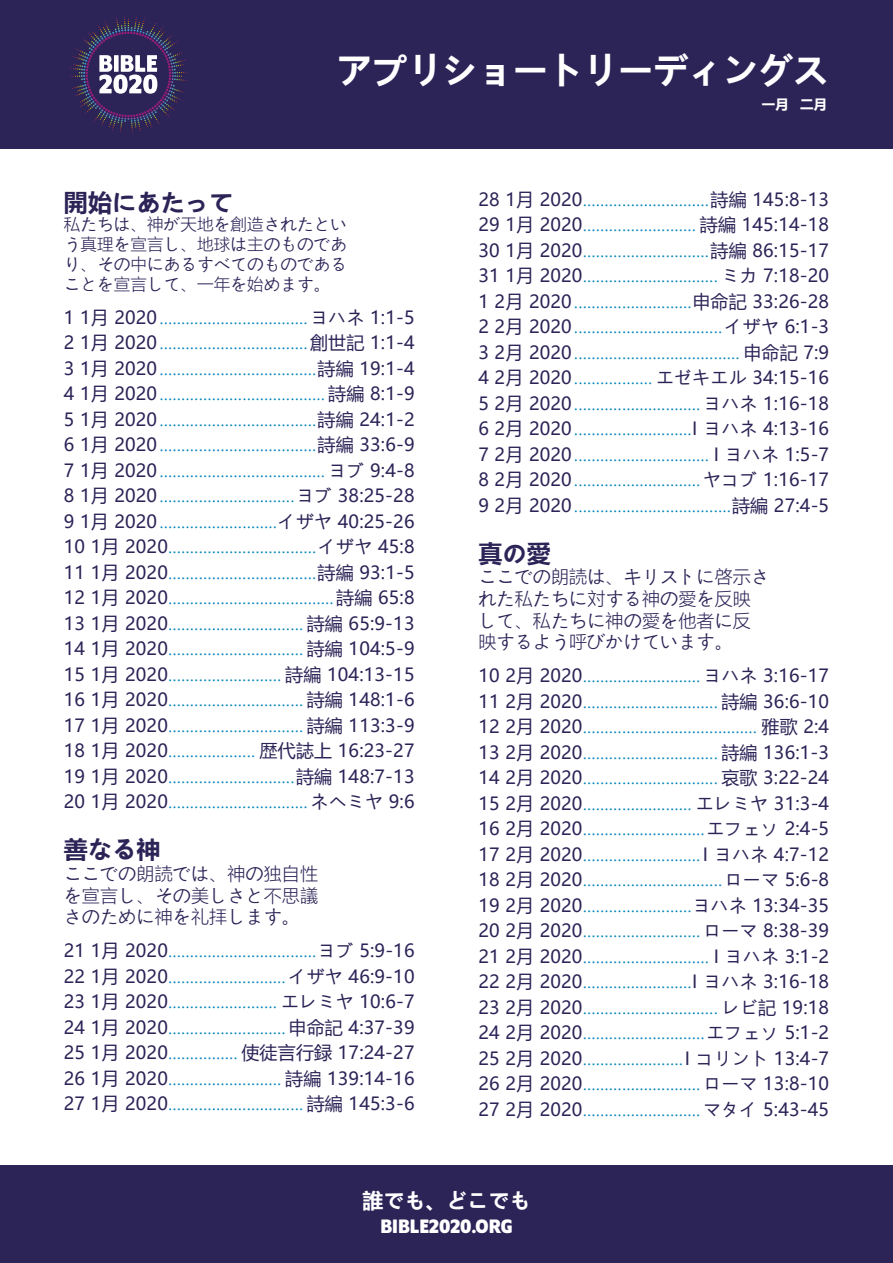
<style>
.page{position:relative;width:893px;height:1263px;background:#fff}
.page>*{position:absolute;margin:0;border:0;box-sizing:border-box;transform-origin:0 0}
.t1{font:700 36px "Microsoft Ya Hei";letter-spacing:-.025em;color:#fff}
.t2{font:700 24px "Microsoft Ya Hei";letter-spacing:.01em;color:#2c2357}
.t3{font:700 21px "Program OT";color:#fff}
.t4{font:700 21px "Microsoft Ya Hei";color:#fff}
.t5{font:18px "Microsoft Ya Hei";letter-spacing:.01em;color:#2c2357}
.t6{font:300 18px/21.6px "Microsoft Ya Hei";letter-spacing:.01em;color:#2c2357;text-align:justify}
.t7{font:300 16.5px/19.8px "Microsoft Ya Hei";letter-spacing:.01em;color:#2c2357;text-align:justify}
.t8{font:15px/25.5px "Microsoft Ya Hei";color:#0986bb;text-align:justify}
.t9{font:700 13.5px "Microsoft Ya Hei";color:#fff}
.s1{font-size:18px;color:#2c2357}
.s2{font-size:15px;color:#0986bb}
</style>
<div class="page">
<div style="left:0;top:0;width:893px;height:149px;background:#2c2357"></div>
<div style="left:0;top:1166px;width:893px;height:97px;background:#2c2357"></div>
<svg style="left:104px;top:14px;width:41px;height:10px"></svg>
<svg style="left:99px;top:55px;width:58px;height:39px"></svg>
<h1 class="t1" style="left:337px;top:45px;width:494px">アプリショートリーディングス</h1>
<h2 class="t2" style="left:64px;top:185px;width:171px">開始にあたって</h2>
<p class="t7" style="left:64px;top:214px;width:285px">私たちは、神が天地を創造されたという真理を宣言し、地球は主のものであり、その中にあるすべてのものであることを宣言して、一年を始めます。</p>
<p class="t8" style="left:64px;top:305px;width:352px"><span class="s1">1 1月 2020</span>..................................<span class="s1">ヨハネ 1:1-5<br>2 1月 2020</span>..................................<span class="s1">創世記 1:1-4<br>3 1月 2020</span>....................................<span class="s1">詩編 19:1-4<br>4 1月 2020</span>...................................... <span class="s1">詩編 8:1-9<br>5 1月 2020</span>....................................<span class="s1">詩編 24:1-2<br>6 1月 2020</span>....................................<span class="s1">詩編 33:6-9<br>7 1月 2020</span>...................................... <span class="s1">ヨブ 9:4-8<br>8 1月 2020</span>...............................<span class="s1">ヨブ 38:25-28<br>9 1月 2020</span>...........................<span class="s1">イザヤ 40:25-26<br>10 1月 2020</span>..................................<span class="s1">イザヤ 45:8<br>11 1月 2020</span>..................................<span class="s1">詩編 93:1-5<br>12 1月 2020</span>......................................<span class="s1">詩編 65:8<br>13 1月 2020</span>............................... <span class="s1">詩編 65:9-13<br>14 1月 2020</span>............................... <span class="s1">詩編 104:5-9<br>15 1月 2020</span>.......................... <span class="s1">詩編 104:13-15<br>16 1月 2020</span>............................... <span class="s1">詩編 148:1-6<br>17 1月 2020</span>............................... <span class="s1">詩編 113:3-9</span></p>
<p class="t5" style="left:64px;top:739px;width:352px">18 1月 2020<span class="s2">....................</span> 歴代誌上 16:23-27</p>
<p class="t8" style="left:64px;top:764px;width:352px"><span class="s1">19 1月 2020</span>.............................<span class="s1">詩編 148:7-13<br>20 1月 2020</span>................................ <span class="s1">ネヘミヤ 9:6</span></p>
<h2 class="t2" style="left:64px;top:833px;width:98px">善なる神</h2>
<p class="t6" style="left:64px;top:862px;width:256px">ここでの朗読では、神の独自性を宣言し、その美しさと不思議さのために神を礼拝します。</p>
<p class="t8" style="left:64px;top:938px;width:352px"><span class="s1">21 1月 2020</span>..................................<span class="s1">ヨブ 5:9-16<br>22 1月 2020</span>........................... <span class="s1">イザヤ 46:9-10<br>23 1月 2020</span>......................... <span class="s1">エレミヤ 10:6-7<br>24 1月 2020</span>........................... <span class="s1">申命記 4:37-39</span></p>
<p class="t5" style="left:64px;top:1040px;width:352px">25 1月 2020<span class="s2">................</span> 使徒言行録 17:24-27</p>
<p class="t8" style="left:64px;top:1066px;width:352px"><span class="s1">26 1月 2020</span>.......................... <span class="s1">詩編 139:14-16<br>27 1月 2020</span>............................... <span class="s1">詩編 145:3-6</span></p>
<p class="t9" style="left:762px;top:95px;width:67px">一月 二月</p>
<p class="t8" style="left:478px;top:187px;width:352px"><span class="s1">28 1月 2020</span>.............................<span class="s1">詩編 145:8-13<br>29 1月 2020</span>.......................... <span class="s1">詩編 145:14-18<br>30 1月 2020</span>.............................<span class="s1">詩編 86:15-17<br>31 1月 2020</span>............................... <span class="s1">ミカ 7:18-20<br>1 2月 2020</span>...........................<span class="s1">申命記 33:26-28<br>2 2月 2020</span>..................................<span class="s1">イザヤ 6:1-3<br>3 2月 2020</span>...................................... <span class="s1">申命記 7:9</span></p>
<p class="t5" style="left:478px;top:366px;width:352px">4 2月 2020<span class="s2">..................</span> エゼキエル 34:15-16</p>
<p class="t8" style="left:478px;top:391px;width:352px"><span class="s1">5 2月 2020</span>.............................<span class="s1">ヨハネ 1:16-18<br>6 2月 2020</span>...........................<span class="s1">I ヨハネ 4:13-16<br>7 2月 2020</span>............................... <span class="s1">I ヨハネ 1:5-7<br>8 2月 2020</span>.............................<span class="s1">ヤコブ 1:16-17<br>9 2月 2020</span>....................................<span class="s1">詩編 27:4-5</span></p>
<h2 class="t2" style="left:478px;top:536px;width:74px">真の愛</h2>
<p class="t6" style="left:478px;top:566px;width:292px;text-align:left">ここでの朗読は、キリストに啓示された私たちに対する神の愛を反映して、私たちに神の愛を他者に反映するよう呼びかけています。</p>
<p class="t8" style="left:478px;top:664px;width:352px"><span class="s1">10 2月 2020</span>........................... <span class="s1">ヨハネ 3:16-17<br>11 2月 2020</span>............................... <span class="s1">詩編 36:6-10<br>12 2月 2020</span>........................................ <span class="s1">雅歌 2:4<br>13 2月 2020</span>............................... <span class="s1">詩編 136:1-3<br>14 2月 2020</span>............................... <span class="s1">哀歌 3:22-24<br>15 2月 2020</span>......................... <span class="s1">エレミヤ 31:3-4<br>16 2月 2020</span>............................<span class="s1">エフェソ 2:4-5<br>17 2月 2020</span>........................... <span class="s1">I ヨハネ 4:7-12<br>18 2月 2020</span>................................<span class="s1">ローマ 5:6-8<br>19 2月 2020</span>.........................<span class="s1">ヨハネ 13:34-35<br>20 2月 2020</span>........................... <span class="s1">ローマ 8:38-39<br>21 2月 2020</span>............................. <span class="s1">I ヨハネ 3:1-2<br>22 2月 2020</span>.........................<span class="s1">I ヨハネ 3:16-18<br>23 2月 2020</span>............................... <span class="s1">レビ記 19:18<br>24 2月 2020</span>............................<span class="s1">エフェソ 5:1-2<br>25 2月 2020</span>.......................<span class="s1">I コリント 13:4-7<br>26 2月 2020</span>........................... <span class="s1">ローマ 13:8-10<br>27 2月 2020</span>........................... <span class="s1">マタイ 5:43-45</span></p>
<h3 class="t4" style="left:362px;top:1185px;width:170px">誰でも、どこでも</h3>
<h3 class="t3" style="left:380px;top:1214px;width:134px">BIBLE2020.ORG</h3>
</div>
